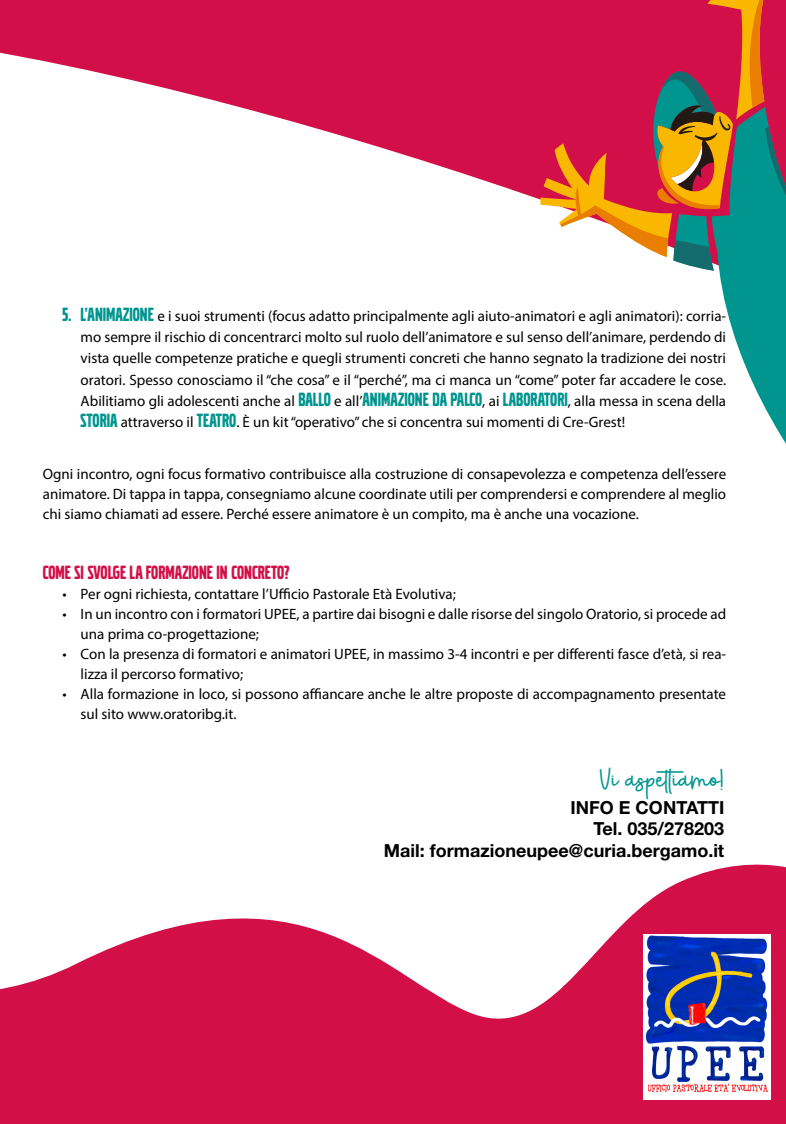
<style>
.page{position:relative;width:786px;height:1124px;background:#fff}
.page>*{position:absolute;margin:0;border:0;box-sizing:border-box;transform-origin:0 0}
.t1{font:30px "Everything";letter-spacing:.005em;color:#00958f}
.t2{font:20px "Volvo Broad Pro";color:#d30f48}
.t3{font:700 18px/21.6px "Helvetica Neue LT Std";color:#000;text-align:right}
.t4{font:15px/21px "Myriad Pro";color:#000}
.s1{font-family:"Volvo Broad Pro";font-size:20px;color:#00958f}
</style>
<div class="page">
<svg style="left:0;top:0;width:540px;height:200px;fill:#d30f49"></svg>
<svg style="left:0;top:864px;width:786px;height:259px;fill:#d30f48"></svg>
<img style="left:644px;top:934px;width:126px;height:164px">
<svg style="left:764px;top:407px;width:22px;height:37px"></svg>
<div style="left:522px;top:0;width:18px;height:196px;background:#d30f49"></div>
<svg style="left:540px;top:0;width:246px;height:407px"></svg>
<p class="t4" style="left:81px;top:306px;width:647px;text-align:justify;text-indent:-18px"><span class="s1">5. L’ANIMAZIONE</span> e i suoi strumenti (focus adatto principalmente agli aiuto-animatori e agli animatori): corria&shy;mo sempre il rischio di concentrarci molto sul ruolo dell’animatore e sul senso dell’animare, perdendo di vista quelle competenze pratiche e quegli strumenti concreti che hanno segnato la tradizione dei nostri oratori. Spesso conosciamo il “che cosa” e il “perché”, ma ci manca un “come” poter far accadere le cose.<br>Abilitiamo gli adolescenti anche al <span class="s1">BALLO</span> e all’<span class="s1">ANIMAZIONE DA PALCO</span>, ai <span class="s1">LABORATORI</span>, alla messa in scena della <span class="s1">STORIA</span> attraverso il <span class="s1">TEATRO</span>. È un kit “operativo” che si concentra sui momenti di Cre-Grest!</p>
<p class="t4" style="left:43px;top:463px;width:685px;line-height:20px;text-align:justify">Ogni incontro, ogni focus formativo contribuisce alla costruzione di consapevolezza e competenza dell’essere animatore. Di tappa in tappa, consegniamo alcune coordinate utili per comprendersi e comprendere al meglio chi siamo chiamati ad essere. Perché essere animatore è un compito, ma è anche una vocazione.</p>
<h2 class="t2" style="left:43px;top:562px;width:248px">COME SI SVOLGE LA FORMAZIONE IN CONCRETO?</h2>
<p class="t4" style="left:63px;top:583px;width:395px">• Per ogni richiesta, contattare l’Ufficio Pastorale Età Evolutiva;</p>
<p class="t4" style="left:81px;top:603px;width:647px;line-height:20px;text-indent:-18px">• In un incontro con i formatori UPEE, a partire dai bisogni e dalle risorse del singolo Oratorio, si procede ad una prima co-progettazione;</p>
<p class="t4" style="left:81px;top:643px;width:647px;line-height:20px;text-indent:-18px">• Con la presenza di formatori e animatori UPEE, in massimo 3-4 incontri e per differenti fasce d’età, si rea&shy;lizza il percorso formativo;</p>
<p class="t4" style="left:81px;top:683px;width:647px;line-height:20px;text-indent:-18px">• Alla formazione in loco, si possono affiancare anche le altre proposte di accompagnamento presentate sul sito www.oratoribg.it.</p>
<h1 class="t1" style="left:598px;top:762px;width:127px">Vi aspettiamo!</h1>
<p class="t3" style="left:384px;top:796px;width:342px">INFO E CONTATTI<br>Tel. 035/278203<br>Mail: formazioneupee@curia.bergamo.it</p>
</div>
